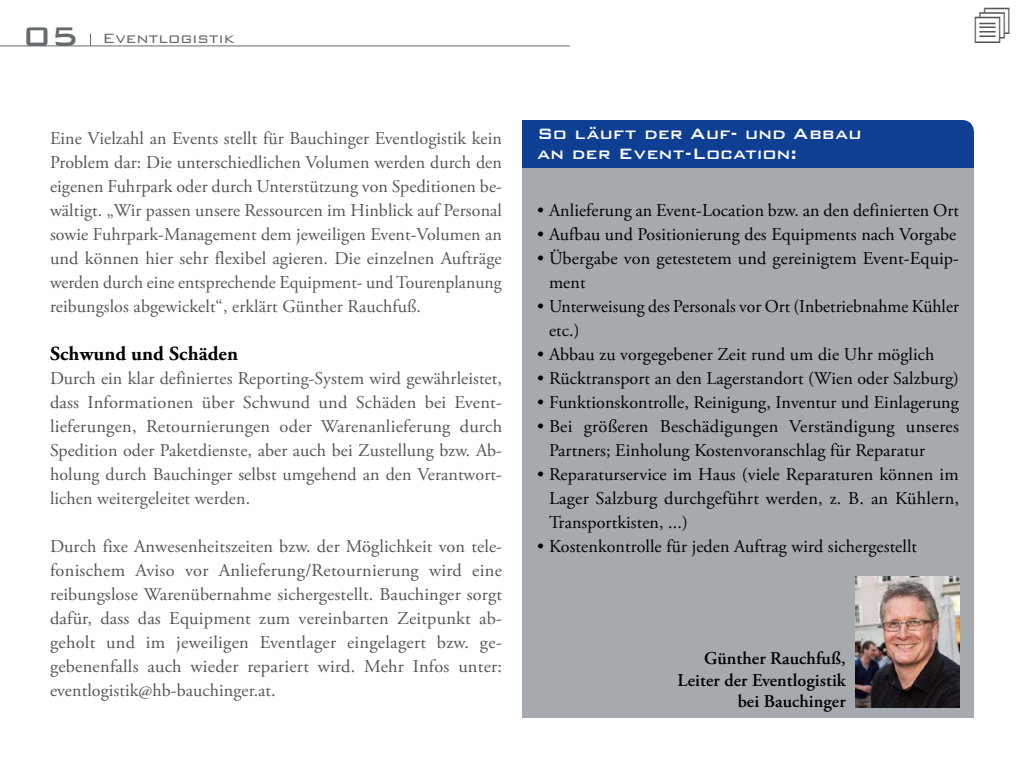
<style>
.page{position:relative;width:1024px;height:768px;background:#fff}
.page>*{position:absolute;margin:0;border:0;box-sizing:border-box;transform-origin:0 0}
.Ttiel-3_16pt{font:500 20px/20px "Bank Gothic BT";letter-spacing:-.005em;color:#fff}
.Zwischentitel{font:700 20px "Adobe Garamond Pro";letter-spacing:.005em;color:#000}
.Fließtext{font:18px/24px "Adobe Garamond Pro";letter-spacing:.005em;color:#565655;text-align:justify}
.t1{font:18px/24px "Adobe Garamond Pro";letter-spacing:.005em;color:#000}
.Bildtitel{font:600 18px/21.6px "Adobe Garamond Pro";letter-spacing:.005em;color:#000;text-align:right}
.Kopftext{font:300 18px "Bank Gothic BT";letter-spacing:.005em;color:#656b6d}
.s1{font-weight:500;font-size:36px}
</style>
<div class="page">
<div style="left:522px;top:168px;width:452px;height:550px;background:#a5aaae"></div>
<img style="left:856px;top:577px;width:103px;height:130px">
<div style="left:522px;top:120px;width:452px;height:48px;background:#0f3f93"></div>
<hr style="left:0;top:45px;width:570px;height:1px;background:#656b6d">
<p class="Kopftext" style="left:23px;top:28px;width:213px"><span class="s1">05</span> Eventlogistik</p>
<p class="Fließtext" style="left:50px;top:127px;width:454px">Eine Vielzahl an Events stellt für Bauchinger Eventlogistik kein Problem dar: Die unterschiedlichen Volumen werden durch den eigenen Fuhrpark oder durch Unterstützung von Speditionen be&shy;wältigt. „Wir passen unsere Ressourcen im Hinblick auf Personal sowie Fuhrpark-Management dem jeweiligen Event-Volumen an und können hier sehr flexibel agieren. Die einzelnen Aufträge werden durch eine entsprechende Equipment- und Tourenplanung reibungslos abgewickelt“, erklärt Günther Rauchfuß.</p>
<p class="Zwischentitel" style="left:50px;top:342px;width:190px">Schwund und Schäden</p>
<p class="Fließtext" style="left:50px;top:367px;width:454px">Durch ein klar definiertes Reporting-System wird gewährleistet, dass Informationen über Schwund und Schäden bei Event&shy;lieferungen, Retournierungen oder Warenanlieferung durch Spedition oder Paketdienste, aber auch bei Zustellung bzw. Ab&shy;holung durch Bauchinger selbst umgehend an den Verantwort&shy;lichen weitergeleitet werden.</p>
<p class="Fließtext" style="left:50px;top:535px;width:454px">Durch fixe Anwesenheitszeiten bzw. der Möglichkeit von tele&shy;fonischem Aviso vor Anlieferung/Retournierung wird eine reibungslose Warenübernahme sichergestellt. Bauchinger sorgt dafür, dass das Equipment zum vereinbarten Zeitpunkt ab&shy;geholt und im jeweiligen Eventlager eingelagert bzw. ge&shy;gebenenfalls auch wieder repariert wird. Mehr Infos unter: eventlogistik@hb-bauchinger.at.</p>
<p class="Ttiel-3_16pt" style="left:537px;top:124px;width:327px">So läuft der Auf- und Abbau an der Event-Location:</p>
<p class="t1" style="left:537px;top:199px;width:424px">• Anlieferung an Event-Location bzw. an den definierten Ort</p>
<p class="t1" style="left:537px;top:223px;width:421px">• Aufbau und Positionierung des Equipments nach Vorgabe</p>
<p class="t1" style="left:549px;top:247px;width:412px;text-indent:-12px">• Übergabe von getestetem und gereinigtem Event-Equip&shy;ment</p>
<p class="t1" style="left:549px;top:295px;width:411px;text-indent:-12px">• Unterweisung des Personals vor Ort (Inbetriebnahme Kühler etc.)</p>
<p class="t1" style="left:537px;top:343px;width:399px">• Abbau zu vorgegebener Zeit rund um die Uhr möglich</p>
<p class="t1" style="left:537px;top:367px;width:424px">• Rücktransport an den Lagerstandort (Wien oder Salzburg)</p>
<p class="t1" style="left:537px;top:391px;width:423px">• Funktionskontrolle, Reinigung, Inventur und Einlagerung</p>
<p class="t1" style="left:549px;top:415px;width:412px;text-indent:-12px">• Bei größeren Beschädigungen Verständigung unseres<br>Partners; Einholung Kostenvoranschlag für Reparatur</p>
<p class="t1" style="left:549px;top:463px;width:412px;text-align:justify;text-indent:-12px">• Reparaturservice im Haus (viele Reparaturen können im Lager Salzburg durchgeführt werden, z. B. an Kühlern, Transportkisten, ...)</p>
<p class="t1" style="left:537px;top:535px;width:382px">• Kostenkontrolle für jeden Auftrag wird sichergestellt</p>
<p class="Bildtitel" style="left:678px;top:648px;width:170px">Günther Rauchfuß,<br>Leiter der Eventlogistik bei Bauchinger</p>
</div>
